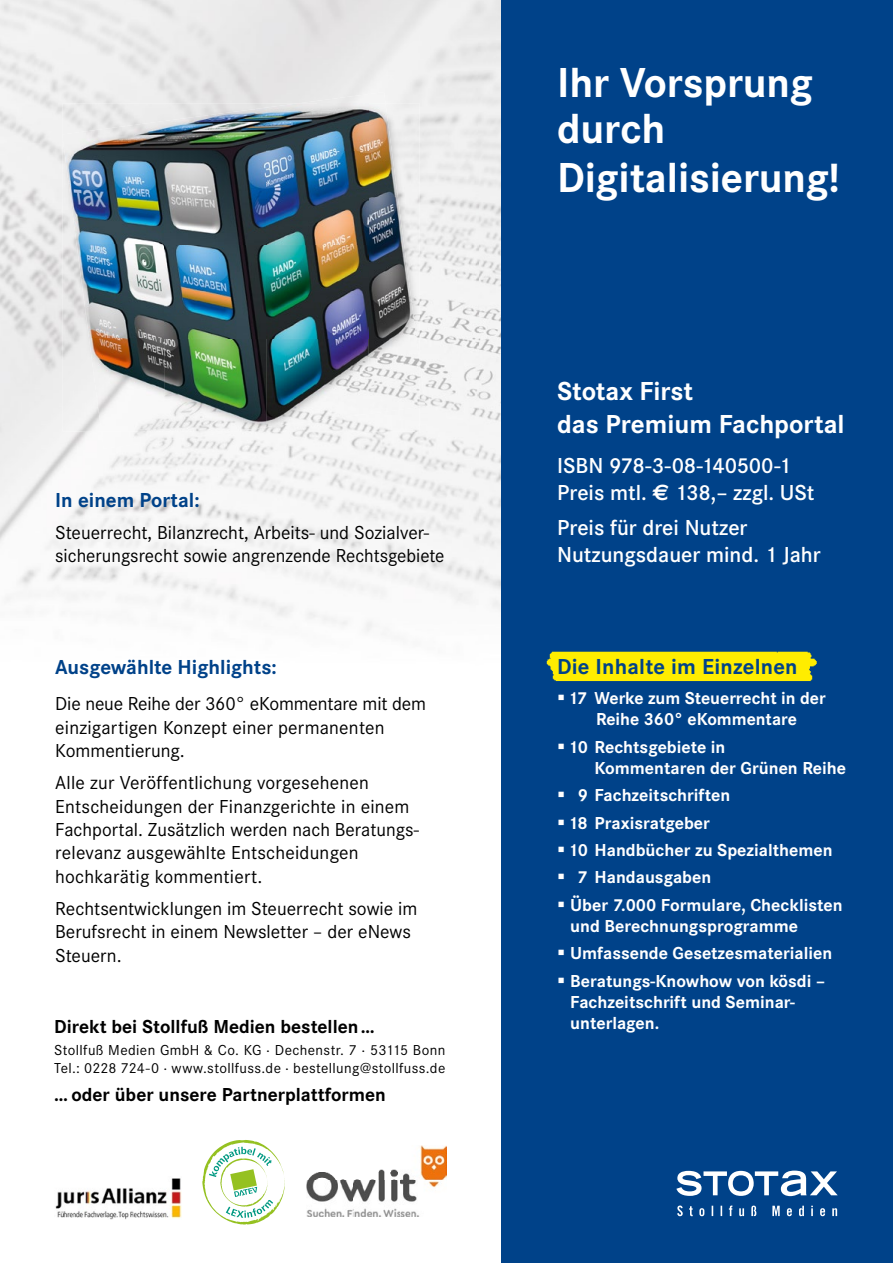
<style>
.page{position:relative;width:893px;height:1263px;background:#fff}
.page>*{position:absolute;margin:0;border:0;box-sizing:border-box;transform-origin:0 0}
.t1{font:700 43.5px/47.7px "Corporate S";letter-spacing:-.005em;color:#fff}
.t2{font:700 27px/32.4px "Corporate S";color:#fff}
.t3{font:600 22.5px/27px "Corporate S";color:#fff}
.t4{font:700 22.5px "Corporate S";letter-spacing:.01em;color:#004289}
.t5{font:700 21px "Corporate S";color:#004289}
.t6{font:19.5px/23.4px "Corporate S";color:#000}
.t7{font:700 19.5px "Corporate S";color:#000}
.t8{font:700 18px/21px "Corporate S";color:#fff}
.t9{font:15px/18px "Corporate S";letter-spacing:.025em;color:#000}
.s1{font-family:"Euro Sans Std";font-weight:700}
</style>
<div class="page">
<img style="left:478px;top:0;width:24px;height:665px">
<img style="left:0;top:143px;width:85px;height:458px">
<img style="left:380px;top:143px;width:99px;height:522px">
<img style="left:85px;top:432px;width:295px;height:200px">
<div style="left:502px;top:0;width:391px;height:1263px;background:#004289"></div>
<div style="left:369px;top:103px;width:50px;height:329px;background:#efefef"></div>
<img style="left:63px;top:244px;width:26px;height:188px">
<img style="left:267px;top:427px;width:102px;height:5px">
<img style="left:101px;top:432px;width:132px;height:17px">
<img style="left:419px;top:361px;width:6px;height:46px">
<img style="left:89px;top:338px;width:178px;height:94px">
<img style="left:266px;top:338px;width:103px;height:89px">
<img style="left:368px;top:197px;width:51px;height:217px">
<img style="left:77px;top:244px;width:292px;height:94px">
<img style="left:63px;top:103px;width:306px;height:141px">
<img style="left:368px;top:103px;width:30px;height:94px">
<img style="left:546px;top:651px;width:271px;height:31px">
<svg style="left:676px;top:1170px;width:162px;height:26px"></svg>
<svg style="left:677px;top:1205px;width:160px;height:11px"></svg>
<svg style="left:202px;top:1140px;width:83px;height:84px"></svg>
<img style="left:307px;top:1145px;width:140px;height:71px">
<img style="left:55px;top:1178px;width:127px;height:42px">
<p class="t5" style="left:55px;top:488px;width:146px">In einem Portal:</p>
<p class="t6" style="left:55px;top:521px;width:391px">Steuerrecht, Bilanzrecht, Arbeits- und Sozialver&shy;sicherungsrecht sowie angrenzende Rechtsgebiete</p>
<p class="t5" style="left:55px;top:655px;width:223px">Ausgewählte Highlights:</p>
<p class="t6" style="left:55px;top:692px;width:372px">Die neue Reihe der 360° eKommentare mit dem einzigartigen Konzept einer permanenten<br>Kommentierung.</p>
<p class="t6" style="left:55px;top:771px;width:365px">Alle zur Veröffentlichung vorgesehenen Entscheidungen der Finanzgerichte in einem Fachportal. Zusätzlich werden nach Beratungs&shy;relevanz ausgewählte Entscheidungen hochkarätig kommentiert.</p>
<p class="t6" style="left:55px;top:897px;width:364px">Rechtsentwicklungen im Steuerrecht sowie im<br>Berufsrecht in einem Newsletter – der eNews<br>Steuern.</p>
<p class="t7" style="left:54px;top:1015px;width:322px">Direkt bei Stollfuß Medien bestellen …</p>
<p class="t9" style="left:54px;top:1041px;width:393px">Stollfuß Medien GmbH &amp; Co. KG · Dechenstr. 7 · 53115 Bonn<br>Tel.: 0228 724-0 · www.stollfuss.de · bestellung@stollfuss.de</p>
<p class="t7" style="left:54px;top:1083px;width:333px">… oder über unsere Partnerplattformen</p>
<h1 class="t1" style="left:557px;top:59px;width:284px">Ihr Vorsprung durch<br>Digitalisierung!</h1>
<h2 class="t2" style="left:557px;top:376px;width:289px">Stotax First<br>das Premium Fachportal</h2>
<p class="t3" style="left:557px;top:452px;width:259px">ISBN 978-3-08-140500-1<br>Preis mtl. <span class="s1">€</span> 138,– zzgl. USt</p>
<p class="t3" style="left:557px;top:514px;width:265px">Preis für drei Nutzer<br>Nutzungsdauer mind. 1 Jahr</p>
<p class="t4" style="left:557px;top:653px;width:242px">Die Inhalte im Einzelnen</p>
<p class="t8" style="left:557px;top:688px;width:270px;text-align:center">▪ 17 Werke zum Steuerrecht in der<br>Reihe 360° eKommentare</p>
<p class="t8" style="left:595px;top:737px;width:253px;text-indent:-38px">▪ 10 Rechtsgebiete in<br>Kommentaren der Grünen Reihe</p>
<p class="t8" style="left:557px;top:785px;width:175px">▪ 9 Fachzeitschriften</p>
<p class="t8" style="left:557px;top:812px;width:154px">▪ 18 Praxisratgeber</p>
<p class="t8" style="left:557px;top:840px;width:277px">▪ 10 Handbücher zu Spezialthemen</p>
<p class="t8" style="left:557px;top:867px;width:156px">▪ 7 Handausgaben</p>
<p class="t8" style="left:570px;top:895px;width:274px;text-indent:-13px">▪ Über 7.000 Formulare, Checklisten und Berechnungsprogramme</p>
<p class="t8" style="left:557px;top:943px;width:277px">▪ Umfassende Gesetzesmaterialien</p>
<p class="t8" style="left:570px;top:970px;width:256px;text-indent:-13px">▪ Beratungs-Knowhow von kösdi –<br>Fachzeitschrift und Seminar&shy;unterlagen.</p>
</div>
